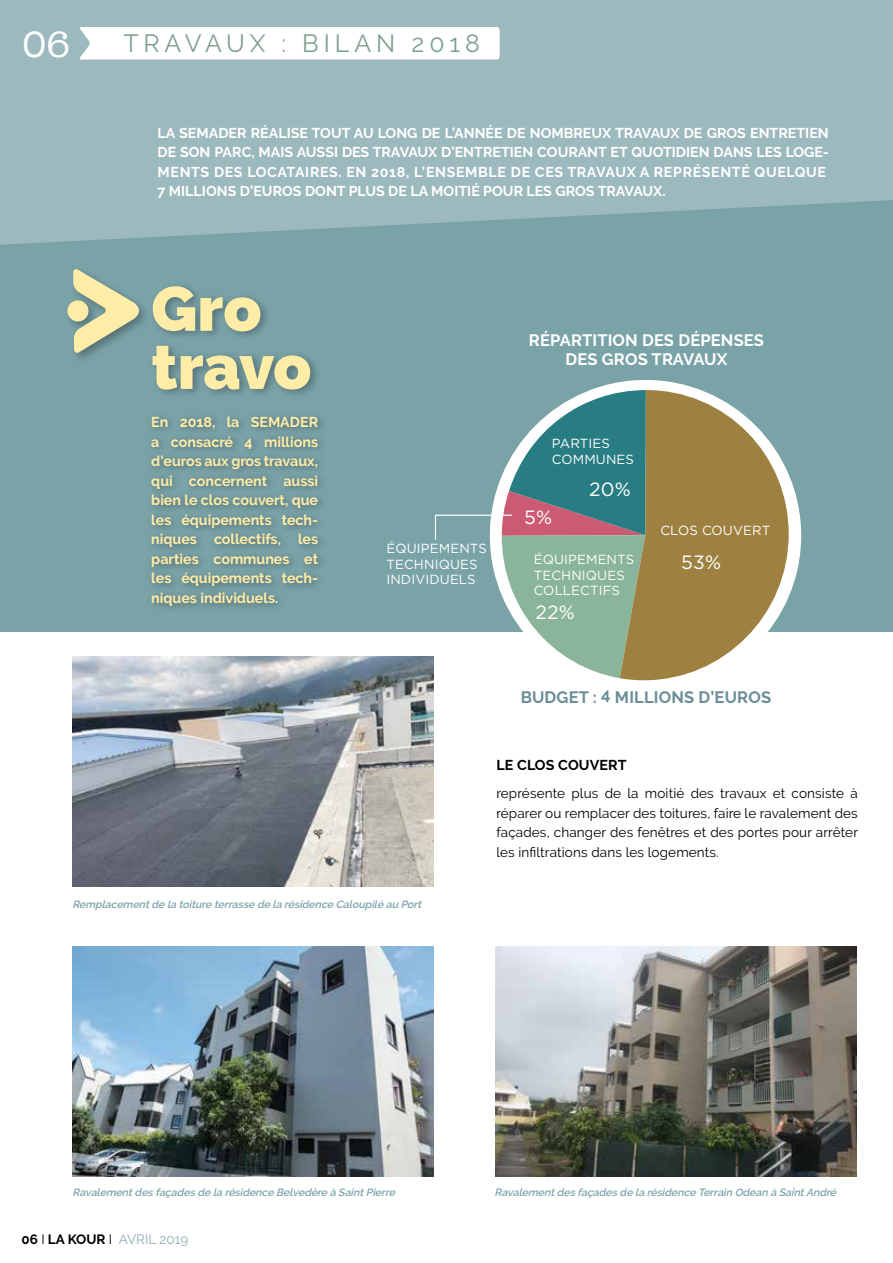
<style>
.page{position:relative;width:893px;height:1263px;background:#fff}
.page>*{position:absolute;margin:0;border:0;box-sizing:border-box;transform-origin:0 0}
.t1{font:900 62.4px/58.1px "Raleway";letter-spacing:-.005em;color:#ffeca7}
.t2{font:37.5px "American Typewriter";color:#fff}
.t3{font:24.75px "Raleway";letter-spacing:.2em;color:#7da18c}
.t4{font:19.2px "Gotham";color:#fff}
.t5{font:700 16.5px/19.5px "Raleway";letter-spacing:.01em;color:#fff;text-align:center}
.t6{font:700 16.5px "Raleway";letter-spacing:.01em;color:#6b8e97}
.t7{font:700 14.25px/19.5px "Raleway";color:#fff}
.t8{font:700 14.25px/19.5px "Raleway";color:#ffeca7;text-align:justify}
.t9{font:700 14.25px "Raleway";letter-spacing:.01em;color:#000}
.t10{font:13.5px/19.5px "Raleway";letter-spacing:.01em;color:#000;text-align:justify}
.t11{font:13.5px "Raleway";color:#8baeb3}
.t12{font:13.2px/15.6px "Gotham";letter-spacing:.01em;color:#fff}
.t13{font:italic 600 10.5px "Raleway";color:#7aa3a8}
.s1{font-weight:700;color:#000}
.s2{color:#000}
</style>
<div class="page">
<div style="left:0;top:186px;width:893px;height:445px;background:#7aa3a8"></div>
<svg style="left:0;top:0;width:893px;height:245px;background:#98b6bb"></svg>
<svg style="left:79px;top:27px;width:421px;height:33px"></svg>
<div style="left:146px;top:411px;width:182px;height:204px;background:#000;opacity:.4"></div>
<svg style="left:73px;top:269px;width:66px;height:85px"></svg>
<div style="left:67px;top:300px;width:21px;height:21px;background:#ffeca7;border-radius:50%"></div>
<div style="left:149px;top:281px;width:123px;height:61px;background:#000;opacity:.3"></div>
<div style="left:148px;top:340px;width:174px;height:60px;background:#000;opacity:.3"></div>
<img style="left:72px;top:657px;width:362px;height:229px">
<img style="left:72px;top:947px;width:362px;height:229px">
<img style="left:495px;top:947px;width:362px;height:229px">
<div style="left:490px;top:380px;width:311px;height:311px;border:11px solid #fff;border-radius:50%"></div>
<svg style="left:620px;top:390px;width:169px;height:290px;fill:#9e8140"></svg>
<svg style="left:434px;top:390px;width:212px;height:288px"></svg>
<h2 class="t2" style="left:22px;top:16px;width:49px">06</h2>
<h3 class="t3" style="left:123px;top:29px;width:358px">TRAVAUX : BILAN 2018</h3>
<p class="t7" style="left:157px;top:123px;width:673px">LA SEMADER RÉALISE TOUT AU LONG DE L’ANNÉE DE NOMBREUX TRAVAUX DE GROS ENTRETIEN DE SON PARC, MAIS AUSSI DES TRAVAUX D’ENTRETIEN COURANT ET QUOTIDIEN DANS LES LOGE-MENTS DES LOCATAIRES. EN 2018, L’ENSEMBLE DE CES TRAVAUX A REPRÉSENTÉ QUELQUE 7 MILLIONS D’EUROS DONT PLUS DE LA MOITIÉ POUR LES GROS TRAVAUX.</p>
<h1 class="t1" style="left:151px;top:280px;width:162px">Gro travo</h1>
<p class="t8" style="left:151px;top:412px;width:168px">En 2018, la SEMADER a consacré 4 millions d’euros aux gros travaux, qui concernent aussi bien le clos couvert, que les équipements tech&shy;niques collectifs, les parties communes et les équipements tech&shy;niques individuels.</p>
<p class="t12" style="left:386px;top:540px;width:102px">ÉQUIPEMENTS<br>TECHNIQUES<br>INDIVIDUELS</p>
<p class="t5" style="left:529px;top:330px;width:236px">RÉPARTITION DES DÉPENSES<br>DES GROS TRAVAUX</p>
<p class="t12" style="left:552px;top:435px;width:84px">PARTIES<br>COMMUNES</p>
<h3 class="t4" style="left:589px;top:476px;width:43px">20%</h3>
<h3 class="t4" style="left:524px;top:505px;width:29px">5%</h3>
<p class="t12" style="left:534px;top:551px;width:102px">ÉQUIPEMENTS<br>TECHNIQUES<br>COLLECTIFS</p>
<h3 class="t4" style="left:535px;top:600px;width:41px">22%</h3>
<p class="t12" style="left:660px;top:522px;width:111px">CLOS COUVERT</p>
<h3 class="t4" style="left:681px;top:550px;width:41px">53%</h3>
<p class="t13" style="left:72px;top:898px;width:353px">Remplacementde la toiture terrasse de la résidence Caloupilé au Port</p>
<p class="t6" style="left:521px;top:688px;width:252px">BUDGET : 4 MILLIONS D’EUROS</p>
<p class="t9" style="left:496px;top:757px;width:132px">LE CLOS COUVERT</p>
<p class="t10" style="left:496px;top:784px;width:363px">représente plus de la moitié des travaux et consiste à réparer ou remplacer des toitures, faire le ravalement des façades, changer des fenêtres et des portes pour arrêter les infiltrations dans les logements.</p>
<p class="t13" style="left:72px;top:1186px;width:327px">Ravalementdes façades de la résidence Belvedère à SaintPierre</p>
<p class="t13" style="left:495px;top:1186px;width:346px">Ravalementdes façades de la résidence Terrain Odean à SaintAndré</p>
<p class="t11" style="left:22px;top:1231px;width:168px"><span class="s1">06</span> <span class="s2">I</span> <span class="s1">LA KOUR</span> <span class="s2">I</span> AVRIL 2019</p>
</div>
